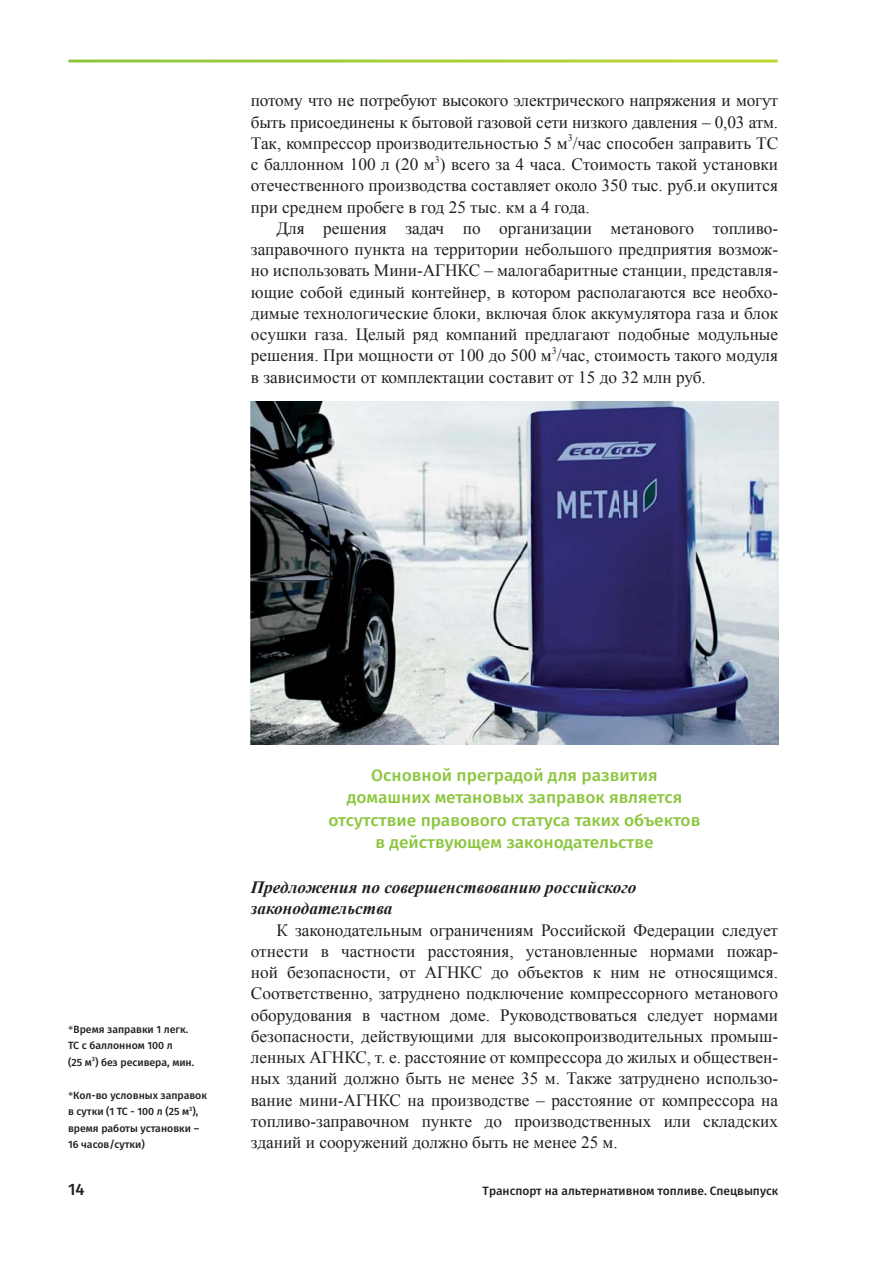
<style>
.page{position:relative;width:893px;height:1263px;background:#fff}
.page>*{position:absolute;margin:0;border:0;box-sizing:border-box;transform-origin:0 0}
.t1{font:17.25px/21.3px "Times New Roman";color:#231f20;text-align:justify}
.t2{font:italic 700 17.25px/21.3px "Times New Roman";color:#231f20}
.t3{font:500 16.5px/22.5px "Fira Sans";color:#8cc63f;text-align:center;scale:1.05 1}
.t4{font:500 16.5px "Fira Sans";color:#231f20}
.t5{font:500 12px "Fira Sans";color:#231f20}
.t6{font:500 10.5px/16.5px "Fira Sans";color:#231f20}
.s1{font-family:"Times New Roman";font-weight:400}
</style>
<div class="page">
<img style="left:251px;top:401px;width:527px;height:343px">
<p class="t1" style="left:251px;top:90px;width:529px">потому что не потребуют высокого электрического напряжения и могут быть присоединены к бытовой газовой сети низкого давления – 0,03 атм.<br>Так, компрессор производительностью 5 м<sup>3</sup>/час способен заправить ТС с баллонном 100 л (20 м<sup>3</sup>) всего за 4 часа. Стоимость такой установки отечественного производства составляет около 350 тыс. руб.и окупится при среднем пробеге в год 25 тыс. км а 4 года.</p>
<p class="t1" style="left:251px;top:217px;width:529px;text-indent:26px">Для решения задач по организации метанового топливо&shy;заправочного пункта на территории небольшого предприятия возмож&shy;но использовать Мини-АГНКС – малогабаритные станции, представля&shy;ющие собой единый контейнер, в котором располагаются все необхо&shy;димые технологические блоки, включая блок аккумулятора газа и блок осушки газа. Целый ряд компаний предлагают подобные модульные решения. При мощности от 100 до 500 м<sup>3</sup>/час, стоимость такого модуля в зависимости от комплектации составит от 15 до 32 млн руб.</p>
<p class="t6" style="left:68px;top:1021px;width:128px"><span class="s1">*</span>Время заправки 1 легк.<br>ТС с баллонном 100 л<br>(25 м<sup>3</sup>) без ресивера, мин.</p>
<p class="t6" style="left:68px;top:1087px;width:141px"><span class="s1">*</span>Кол-во условных заправок в сутки (1 ТС - 100 л (25 м<sup>3</sup>), время работы установки –<br>16 часов/сутки)</p>
<p class="t3" style="left:329px;top:765px;width:356px">Основной преградой для развития домашних метановых заправок является отсутствие правового статуса таких объектов в действующем законодательстве</p>
<p class="t2" style="left:251px;top:876px;width:387px">Предложения по совершенствованию российского законодательства</p>
<p class="t1" style="left:251px;top:919px;width:529px;text-indent:26px">К законодательным ограничениям Российской Федерации следует отнести в частности расстояния, установленные нормами пожар&shy;ной безопасности, от АГНКС до объектов к ним не относящимся.<br>Соответственно, затруднено подключение компрессорного метанового оборудования в частном доме. Руководствоваться следует нормами безопасности, действующими для высокопроизводительных промыш&shy;ленных АГНКС, т. е. расстояние от компрессора до жилых и обществен&shy;ных зданий должно быть не менее 35 м. Также затруднено использо&shy;вание мини-АГНКС на производстве – расстояние от компрессора на топливо-заправочном пункте до производственных или складских зданий и сооружений должно быть не менее 25 м.</p>
<p class="t4" style="left:68px;top:1181px;width:18px">14</p>
<p class="t5" style="left:483px;top:1185px;width:297px">Транспорт на альтернативном топливе. Спецвыпуск</p>
</div>
